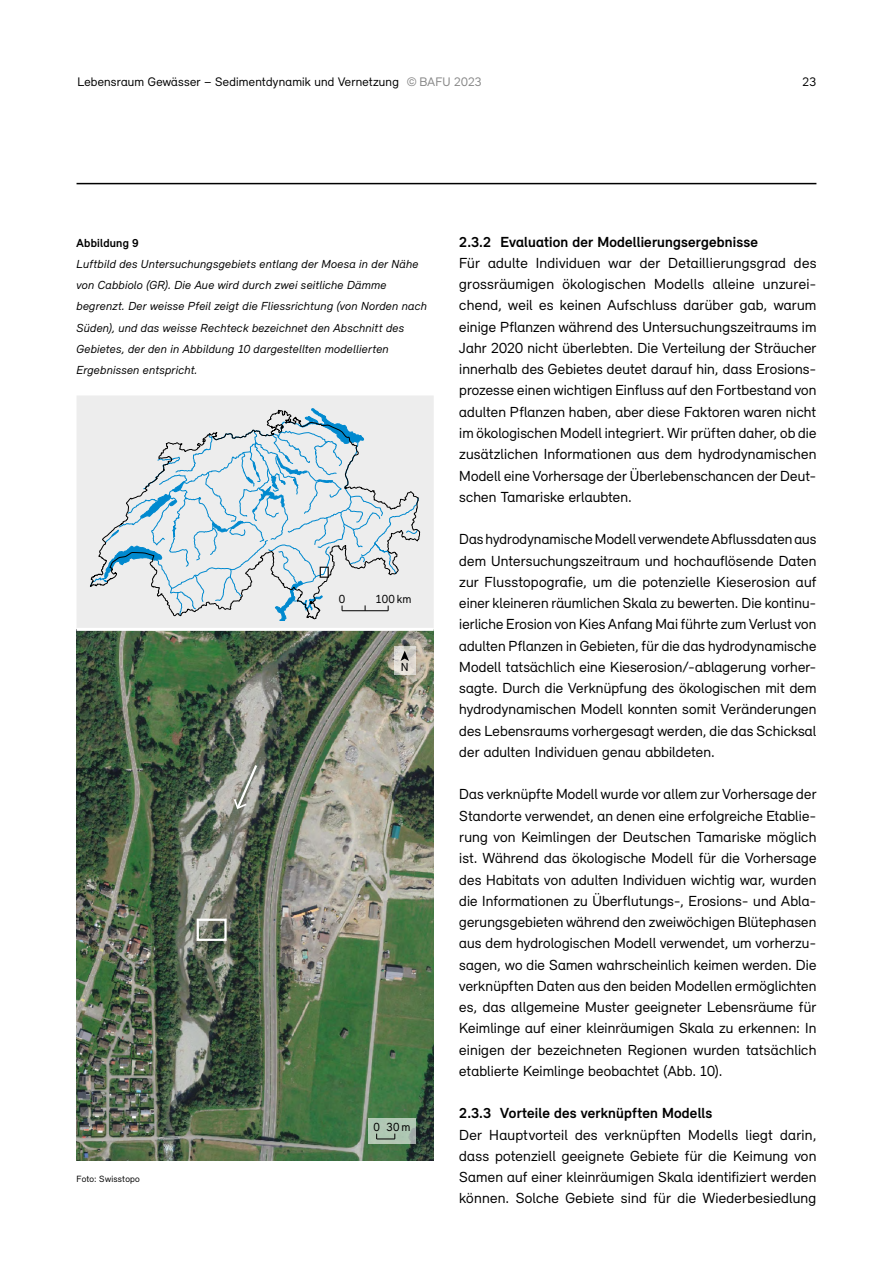
<style>
.page{position:relative;width:893px;height:1263px;background:#fff}
.page>*{position:absolute;margin:0;border:0;box-sizing:border-box;transform-origin:0 0}
._07_Grundtext{font:15px/21.3px "Relevant";letter-spacing:.01em;color:#000;text-align:justify}
._07_Untertitel_nr_St{font:700 15px "Relevant";letter-spacing:.01em;color:#000}
.t1{font:12.75px "Relevant";letter-spacing:.015em;color:#000}
._08_Legende_Text{font:italic 12px/21.3px "Relevant";letter-spacing:.025em;color:#000}
.t2{font:12px "Relevant";letter-spacing:.02em;color:#000}
._08_Legende_Titel{font:700 12px "Relevant";letter-spacing:.02em;color:#000}
._08_Quelle{font:9.3px "Relevant";letter-spacing:.025em;color:#000}
.s1{color:#878787}
</style>
<div class="page">
<hr style="left:77px;top:183px;width:739px;height:1px;background:#000">
<div style="left:77px;top:396px;width:357px;height:232px;background:#ededed"></div>
<img style="left:77px;top:631px;width:357px;height:530px">
<svg style="left:394px;top:646px;width:21px;height:29px"></svg>
<svg style="left:400px;top:651px;width:9px;height:10px"></svg>
<svg style="left:368px;top:1118px;width:47px;height:26px"></svg>
<svg style="left:376px;top:1134px;width:19px;height:5px"></svg>
<div style="left:197px;top:918px;width:30px;height:23px;border:2px solid #fff"></div>
<svg style="left:234px;top:762px;width:25px;height:48px"></svg>
<svg style="left:89px;top:408px;width:329px;height:220px;background:#d7e0e5"></svg>
<p class="t1" style="left:77px;top:74px;width:406px">Lebensraum Gewässer – Sedimentdynamik und Vernetzung <span class="s1">© BAFU 2023</span></p>
<p class="t1" style="left:802px;top:74px;width:15px">23</p>
<p class="_08_Legende_Titel" style="left:77px;top:235px;width:64px">Abbildung 9</p>
<p class="_08_Legende_Text" style="left:77px;top:252px;width:352px">Luftbild des Untersuchungsgebiets entlang der Moesa in der Nähe von Cabbiolo (GR). Die Aue wird durch zwei seitliche Dämme begrenzt. Der weisse Pfeil zeigt die Fliessrichtung (von Norden nach Süden), und das weisse Rechteck bezeichnet den Abschnitt des Gebietes, der den in Abbildung 10 dargestellten modellierten Ergebnissen entspricht.</p>
<p class="t2" style="left:339px;top:592px;width:8px">0</p>
<p class="t2" style="left:376px;top:592px;width:38px">100 km</p>
<p class="t2" style="left:401px;top:660px;width:9px">N</p>
<p class="_08_Quelle" style="left:77px;top:1173px;width:65px">Foto: Swisstopo</p>
<p class="t2" style="left:373px;top:1120px;width:39px">0 30m</p>
<p class="_07_Untertitel_nr_St" style="left:459px;top:233px;width:300px">2.3.2 Evaluation der Modellierungsergebnisse</p>
<p class="_07_Grundtext" style="left:459px;top:252px;width:359px">Für adulte Individuen war der Detaillierungsgrad des grossräumigen ökologischen Modells alleine unzurei&shy;chend, weil es keinen Aufschluss darüber gab, warum einige Pflanzen während des Untersuchungszeitraums im Jahr 2020 nicht überlebten. Die Verteilung der Sträucher innerhalb des Gebietes deutet darauf hin, dass Erosions&shy;prozesse einen wichtigen Einfluss auf den Fortbestand von adulten Pflanzen haben, aber diese Faktoren waren nicht im ökologischen Modell integriert. Wir prüften daher, ob die zusätzlichen Informationen aus dem hydrodynamischen Modell eine Vorhersage der Überlebenschancen der Deut&shy;schen Tamariske erlaubten.</p>
<p class="_07_Grundtext" style="left:459px;top:528px;width:359px">Das hydrodynamische Modell verwendete Abflussdaten aus dem Untersuchungszeitraum und hochauflösende Daten zur Flusstopografie, um die potenzielle Kieserosion auf einer kleineren räumlichen Skala zu bewerten. Die kontinu&shy;ierliche Erosion von Kies Anfang Mai führte zum Verlust von adulten Pflanzen in Gebieten, für die das hydrodynamische Modell tatsächlich eine Kieserosion/- ablagerung vorher&shy;sagte. Durch die Verknüpfung des ökologischen mit dem hydrodynamischen Modell konnten somit Veränderungen des Lebensraums vorhergesagt werden, die das Schicksal der adulten Individuen genau abbildeten.</p>
<p class="_07_Grundtext" style="left:459px;top:783px;width:359px">Das verknüpfte Modell wurde vor allem zur Vorhersage der Standorte verwendet, an denen eine erfolgreiche Etablie&shy;rung von Keimlingen der Deutschen Tamariske möglich ist. Während das ökologische Modell für die Vorhersage des Habitats von adulten Individuen wichtig war, wurden die Informationen zu Überflutungs-, Erosions- und Abla&shy;gerungsgebieten während den zweiwöchigen Blütephasen aus dem hydrologischen Modell verwendet, um vorherzu&shy;sagen, wo die Samen wahrscheinlich keimen werden. Die verknüpften Daten aus den beiden Modellen ermöglichten es, das allgemeine Muster geeigneter Lebensräume für Keimlinge auf einer kleinräumigen Skala zu erkennen: In einigen der bezeichneten Regionen wurden tatsächlich etablierte Keimlinge beobachtet (Abb. 10).</p>
<p class="_07_Untertitel_nr_St" style="left:459px;top:1104px;width:255px">2.3.3 Vorteile des verknüpften Modells</p>
<p class="_07_Grundtext" style="left:459px;top:1124px;width:359px">Der Hauptvorteil des verknüpften Modells liegt darin, dass potenziell geeignete Gebiete für die Keimung von Samen auf einer kleinräumigen Skala identifiziert werden können. Solche Gebiete sind für die Wiederbesiedlung</p>
</div>
